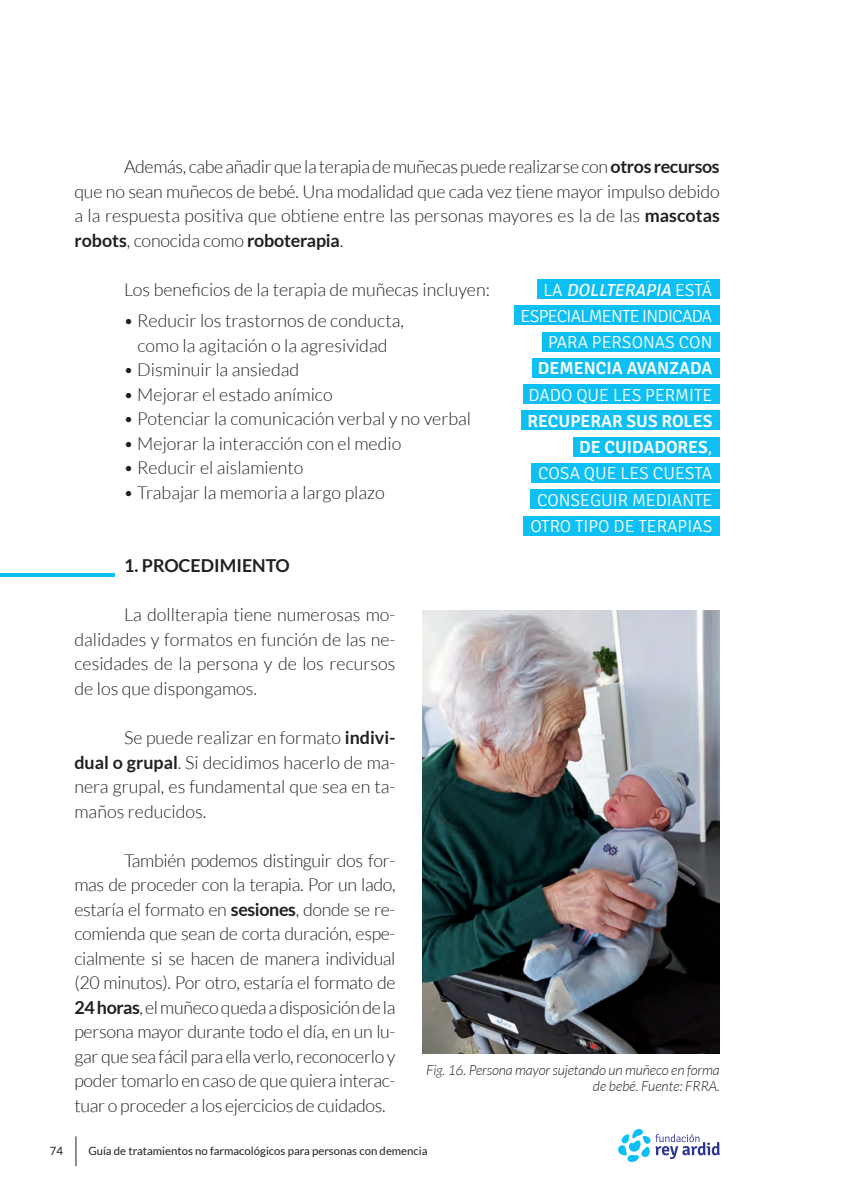
<style>
.page{position:relative;width:844px;height:1191px;background:#fff}
.page>*{position:absolute;margin:0;border:0;box-sizing:border-box;transform-origin:0 0}
.t1{font:300 17.85px/24.5px "Lato";color:#231f20;text-align:justify}
.t2{font:700 17.85px "Lato";color:#231f20}
.t3{font:300 17.5px/26.2px "Signika";color:#fff;text-align:right}
.t4{font:300 17.5px/26.2px "Signika";letter-spacing:-.04em;color:#fff;text-align:right}
.t5{font:600 17.5px "Signika";color:#fff}
.t6{font:italic 300 14px/15.8px "Lato";letter-spacing:-.01em;color:#231f20;text-align:right}
.t7{font:11.38px "Lato";color:#231f20}
.s1{font-weight:700}
.s2{font-weight:400;font-style:italic}
.s3{font-weight:600}
</style>
<div class="page">
<svg style="left:618px;top:1129px;width:101px;height:33px"></svg>
<hr style="left:75px;top:1136px;width:1px;height:30px;background:#231f20">
<img style="left:422px;top:610px;width:297px;height:443px">
<div style="left:537px;top:279px;width:182px;height:20px;background:#0dbff2"></div>
<div style="left:514px;top:305px;width:205px;height:20px;background:#0dbff2"></div>
<div style="left:542px;top:332px;width:177px;height:19px;background:#0dbff2"></div>
<div style="left:532px;top:358px;width:187px;height:20px;background:#0dbff2"></div>
<div style="left:523px;top:384px;width:196px;height:20px;background:#0dbff2"></div>
<div style="left:521px;top:410px;width:198px;height:20px;background:#0dbff2"></div>
<div style="left:573px;top:437px;width:146px;height:19px;background:#0dbff2"></div>
<div style="left:531px;top:463px;width:188px;height:20px;background:#0dbff2"></div>
<div style="left:530px;top:489px;width:189px;height:20px;background:#0dbff2"></div>
<div style="left:523px;top:515px;width:196px;height:20px;background:#0dbff2"></div>
<hr style="left:0;top:573px;width:114px;height:4px;background:#0dbff2">
<p class="t1" style="left:74px;top:155px;width:646px;text-indent:50px">Además, cabe añadir que la terapia de muñecas puede realizarse con <span class="s1">otros recursos </span>que no sean muñecos de bebé. Una modalidad que cada vez tiene mayor impulso debido a la respuesta positiva que obtiene entre las personas mayores es la de las <span class="s1">mascotas robots</span>, conocida como <span class="s1">roboterapia</span>.</p>
<p class="t1" style="left:124px;top:277px;width:367px">Los beneficios de la terapia de muñecas incluyen:</p>
<p class="t1" style="left:123px;top:309px;width:282px;text-align:center">• Reducir los trastornos de conducta, como la agitación o la agresividad</p>
<p class="t1" style="left:123px;top:358px;width:177px">• Disminuir la ansiedad</p>
<p class="t1" style="left:123px;top:382px;width:211px">• Mejorar el estado anímico</p>
<p class="t1" style="left:123px;top:407px;width:349px">• Potenciar la comunicación verbal y no verbal</p>
<p class="t1" style="left:123px;top:431px;width:279px">• Mejorar la interacción con el medio</p>
<p class="t1" style="left:123px;top:456px;width:181px">• Reducir el aislamiento</p>
<p class="t1" style="left:123px;top:480px;width:263px">• Trabajar la memoria a largo plazo</p>
<p class="t4" style="left:520px;top:277px;width:193px">L A <span class="s2">DOLLTERAPIA</span> E S TÁ<br>ESPECIALMENTE INDICADA<br>PARA PERSONAS CON</p>
<p class="t5" style="left:538px;top:358px;width:176px">DEMENCIA AVANZADA</p>
<p class="t3" style="left:528px;top:382px;width:185px">DADO QUE LES PERMITE</p>
<p class="t3" style="left:527px;top:408px;width:186px"><span class="s3">RECUPERAR SUS ROLES<br>DE CUIDADORES</span>,<br>COSA QUE LES CUESTA<br>CONSEGUIR MEDIANTE<br>OTRO TIPO DE TERAPIAS</p>
<p class="t2" style="left:124px;top:555px;width:167px">1. PROCEDIMIENTO</p>
<p class="t1" style="left:74px;top:603px;width:322px;text-indent:50px">La dollterapia tiene numerosas mo&shy;dalidades y formatos en función de las ne&shy;cesidades de la persona y de los recursos de los que dispongamos.</p>
<p class="t1" style="left:74px;top:725px;width:322px;text-indent:50px">Se puede realizar en formato <span class="s1">indivi&shy;dual o grupal</span>. Si decidimos hacerlo de ma&shy;nera grupal, es fundamental que sea en ta&shy;maños reducidos.</p>
<p class="t1" style="left:74px;top:848px;width:322px;text-indent:50px">También podemos distinguir dos for&shy;mas de proceder con la terapia. Por un lado, estaría el formato en <span class="s1">sesiones</span>, donde se re&shy;comienda que sean de corta duración, espe&shy;cialmente si se hacen de manera individual (20 minutos). Por otro, estaría el formato de <span class="s1">24 horas</span>, el muñeco queda a disposición de la persona mayor durante todo el día, en un lu&shy;gar que sea fácil para ella verlo, reconocerlo y poder tomarlo en caso de que quiera interac&shy;tuar o proceder a los ejercicios de cuidados.</p>
<p class="t6" style="left:426px;top:1062px;width:295px">Fig. 16. Persona mayor sujetando un muñeco en forma de bebé. Fuente: FRRA.</p>
<p class="t7" style="left:50px;top:1145px;width:15px">74</p>
<p class="t7" style="left:88px;top:1145px;width:340px">Guía de tratamientos no farmacológicos para personas con demencia</p>
</div>
